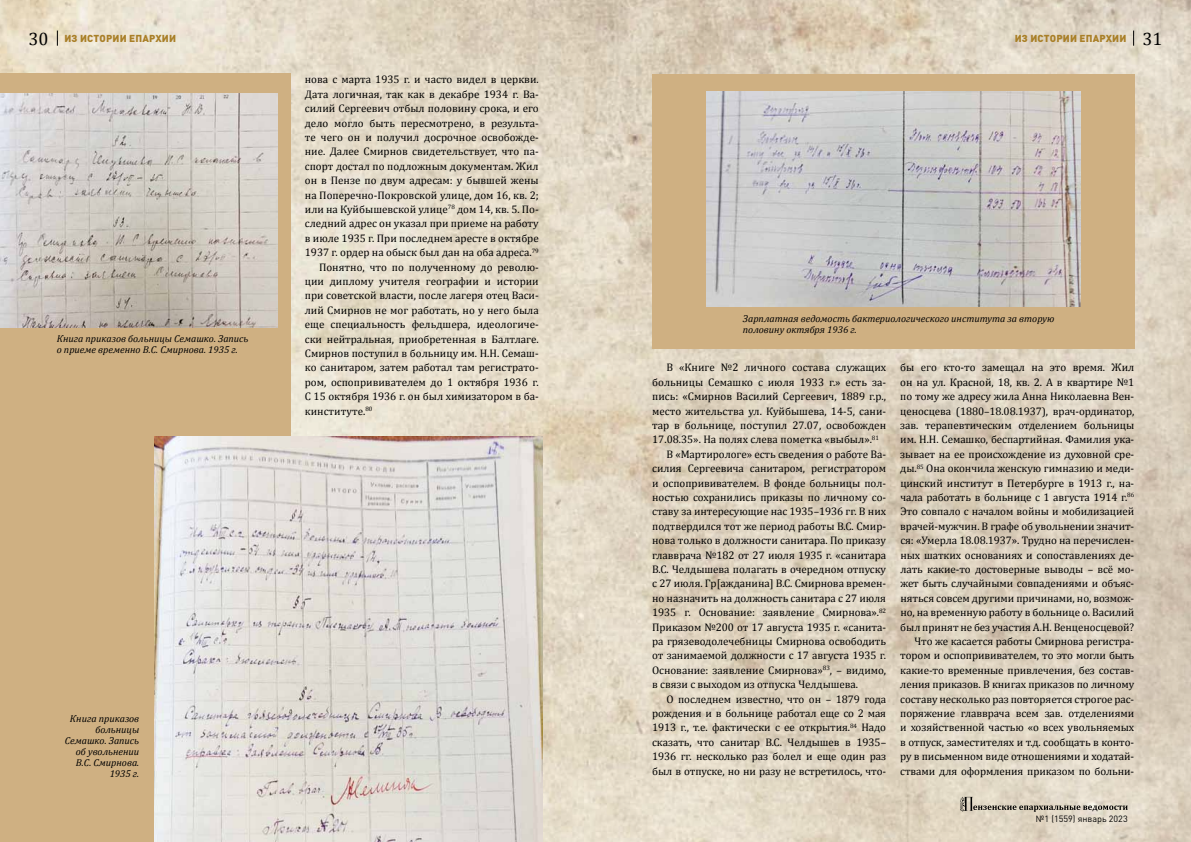
<style>
.page{position:relative;width:1191px;height:842px;background:#fff}
.page>*{position:absolute;margin:0;border:0;box-sizing:border-box;transform-origin:0 0}
.t1{font:11px/14.4px "Cambria";letter-spacing:-.005em;color:#000;text-align:right}
.t2{font:italic 10px/11px "Cambria";color:#000}
.t3{font:900 10px "DIN Pro";letter-spacing:.02em;color:#a97f27}
.t4{font:9px "DIN Pro";color:#000}
.s1{font-family:"Cambria";font-weight:400;font-size:18px;color:#000}
</style>
<div class="page">
<img style="left:0;top:0;width:1191px;height:842px">
<div style="left:0;top:74px;width:291px;height:768px;background:#cfb082"></div>
<div style="left:652px;top:74px;width:482px;height:274px;background:#cfb082"></div>
<img style="left:0;top:94px;width:277px;height:233px">
<img style="left:154px;top:437px;width:389px;height:405px">
<img style="left:706px;top:92px;width:374px;height:215px">
<svg style="left:57px;top:31px;width:1px;height:15px"></svg>
<svg style="left:960px;top:797px;width:167px;height:15px"></svg>
<svg style="left:1133px;top:31px;width:1px;height:15px"></svg>
<p class="t3" style="left:28px;top:29px;width:149px"><span class="s1">30</span> Из истории епархии</p>
<p class="t2" style="left:57px;top:333px;width:193px">Книга приказов больницы Семашко. Запись о приеме временно В.С. Смирнова. 1935 г.</p>
<p class="t1" style="left:305px;top:72px;width:235px">нова с марта 1935 г. и часто видел в церкви.</p>
<p class="t1" style="left:305px;top:87px;width:235px">Дата логичная, так как в декабре 1934 г. Ва-</p>
<p class="t1" style="left:305px;top:101px;width:235px">силий Сергеевич отбыл половину срока, и его</p>
<p class="t1" style="left:305px;top:116px;width:235px">дело могло быть пересмотрено, в результа-</p>
<p class="t1" style="left:305px;top:130px;width:235px">те чего он и получил досрочное освобожде-</p>
<p class="t1" style="left:305px;top:144px;width:235px">ние. Далее Смирнов свидетельствует, что па-</p>
<p class="t1" style="left:305px;top:159px;width:235px">спорт достал по подложным документам. Жил</p>
<p class="t1" style="left:305px;top:173px;width:235px">он в Пензе по двум адресам: у бывшей жены</p>
<p class="t1" style="left:305px;top:188px;width:235px">на Поперечно-Покровской улице, дом 16, кв. 2;</p>
<p class="t1" style="left:305px;top:202px;width:235px">или на Куйбышевской улице<sup>78</sup> дом 14, кв. 5. По-</p>
<p class="t1" style="left:305px;top:216px;width:235px">следний адрес он указал при приеме на работу</p>
<p class="t1" style="left:305px;top:231px;width:235px">в июле 1935 г. При последнем аресте в октябре</p>
<p class="t1" style="left:305px;top:245px;width:235px">1937 г. ордер на обыск был дан на оба адреса.<sup>79</sup></p>
<p class="t1" style="left:319px;top:260px;width:221px">Понятно, что по полученному до револю-</p>
<p class="t1" style="left:305px;top:274px;width:235px">ции диплому учителя географии и истории</p>
<p class="t1" style="left:305px;top:288px;width:235px">при советской власти, после лагеря отец Васи-</p>
<p class="t1" style="left:305px;top:303px;width:235px">лий Смирнов не мог работать, но у него была</p>
<p class="t1" style="left:305px;top:317px;width:235px">еще специальность фельдшера, идеологиче-</p>
<p class="t1" style="left:305px;top:332px;width:235px">ски нейтральная, приобретенная в Балтлаге.</p>
<p class="t1" style="left:305px;top:346px;width:235px">Смирнов поступил в больницу им. Н.Н. Семаш-</p>
<p class="t1" style="left:305px;top:360px;width:235px">ко санитаром, затем работал там регистрато-</p>
<p class="t1" style="left:305px;top:375px;width:235px">ром, оспопрививателем до 1 октября 1936 г.</p>
<p class="t1" style="left:305px;top:389px;width:235px">С 15 октября 1936 г. он был химизатором в ба-</p>
<p class="t1" style="left:305px;top:404px;width:69px">кинституте.<sup>80</sup></p>
<p class="t2" style="left:65px;top:712px;width:76px;text-align:right">Книга приказов больницы<br>Семашко. Запись об увольнении<br>В.С. Смирнова.<br>1935 г.</p>
<p class="t3" style="left:1014px;top:29px;width:149px">Из истории епархии <span class="s1">31</span></p>
<p class="t2" style="left:743px;top:312px;width:313px">Зарплатная ведомость бактериологического института за вторую половину октября 1936 г.</p>
<p class="t1" style="left:666px;top:360px;width:221px">В «Книге №2 личного состава служащих</p>
<p class="t1" style="left:652px;top:375px;width:235px">больницы Семашко с июля 1933 г.» есть за-</p>
<p class="t1" style="left:652px;top:389px;width:235px">пись: «Смирнов Василий Сергеевич, 1889 г.р.,</p>
<p class="t1" style="left:652px;top:404px;width:235px">место жительства ул. Куйбышева, 14-5, сани-</p>
<p class="t1" style="left:652px;top:418px;width:235px">тар в больнице, поступил 27.07, освобожден</p>
<p class="t1" style="left:652px;top:432px;width:228px">17.08.35». На полях слева пометка «выбыл».<sup>81</sup></p>
<p class="t1" style="left:666px;top:447px;width:221px">В «Мартирологе» есть сведения о работе Ва-</p>
<p class="t1" style="left:652px;top:461px;width:235px">силия Сергеевича санитаром, регистратором</p>
<p class="t1" style="left:652px;top:476px;width:235px">и оспопрививателем. В фонде больницы пол-</p>
<p class="t1" style="left:652px;top:490px;width:235px">ностью сохранились приказы по личному со-</p>
<p class="t1" style="left:652px;top:504px;width:235px">ставу за интересующие нас 1935–1936 гг. В них</p>
<p class="t1" style="left:652px;top:519px;width:235px">подтвердился тот же период работы В.С. Смир-</p>
<p class="t1" style="left:652px;top:533px;width:235px">нова только в должности санитара. По приказу</p>
<p class="t1" style="left:652px;top:548px;width:235px">главврача №182 от 27 июля 1935 г. «санитара</p>
<p class="t1" style="left:652px;top:562px;width:235px">В.С. Челдышева полагать в очередном отпуску</p>
<p class="t1" style="left:652px;top:576px;width:235px">с 27 июля. Гр[ажданина] В.С. Смирнова времен-</p>
<p class="t1" style="left:652px;top:591px;width:235px">но назначить на должность санитара с 27 июля</p>
<p class="t1" style="left:652px;top:605px;width:235px">1935 г. Основание: заявление Смирнова».<sup>82</sup></p>
<p class="t1" style="left:652px;top:620px;width:235px">Приказом №200 от 17 августа 1935 г. «санита-</p>
<p class="t1" style="left:652px;top:634px;width:235px">ра грязеводолечебницы Смирнова освободить</p>
<p class="t1" style="left:652px;top:648px;width:235px">от занимаемой должности с 17 августа 1935 г.</p>
<p class="t1" style="left:652px;top:663px;width:235px">Основание: заявление Смирнова»<sup>83</sup>, – видимо,</p>
<p class="t1" style="left:652px;top:677px;width:207px">в связи с выходом из отпуска Челдышева.</p>
<p class="t1" style="left:666px;top:692px;width:221px">О последнем известно, что он – 1879 года</p>
<p class="t1" style="left:652px;top:706px;width:235px">рождения и в больнице работал еще со 2 мая</p>
<p class="t1" style="left:652px;top:720px;width:235px">1913 г., т.е. фактически с ее открытия.<sup>84</sup> Надо</p>
<p class="t1" style="left:652px;top:735px;width:235px">сказать, что санитар В.С. Челдышев в 1935–</p>
<p class="t1" style="left:652px;top:749px;width:235px">1936 гг. несколько раз болел и еще один раз</p>
<p class="t1" style="left:652px;top:764px;width:235px">был в отпуске, но ни разу не встретилось, что-</p>
<p class="t1" style="left:900px;top:360px;width:235px">бы его кто-то замещал на это время. Жил он на ул. Красной, 18, кв. 2. А в квартире №1 по тому же адресу жила Анна Николаевна Вен&shy;ценосцева (1880–18.08.1937), врач-ординатор, зав. терапевтическим отделением больницы им. Н.Н. Семашко, беспартийная. Фамилия ука&shy;зывает на ее происхождение из духовной сре&shy;ды.<sup>85</sup> Она окончила женскую гимназию и меди&shy;цинский институт в Петербурге в 1913 г., на&shy;чала работать в больнице с 1 августа 1914 г.<sup>86<br></sup>Это совпало с началом войны и мобилизацией врачей-мужчин. В графе об увольнении значит&shy;ся: «Умерла 18.08.1937». Трудно на перечислен&shy;ных шатких основаниях и сопоставлениях де&shy;лать какие-то достоверные выводы – всё мо&shy;жет быть случайными совпадениями и объяс&shy;няться совсем другими причинами, но, возмож&shy;но, на временную работу в больнице о. Василий был принят не без участия А.Н. Венценосцевой?<br>Что же касается работы Смирнова регистра&shy;тором и оспопрививателем, то это могли быть какие-то временные привлечения, без состав&shy;ления приказов. В книгах приказов по личному составу несколько раз повторяется строгое рас&shy;поряжение главврача всем зав. отделениями и хозяйственной частью «о всех увольняемых в отпуск, заместителях и т.д. сообщать в конто&shy;ру в письменном виде отношениями и ходатай&shy;ствами для оформления приказом по больни-</p>
<p class="t4" style="left:1036px;top:811px;width:93px">№1 (1559) январь 2023</p>
</div>
